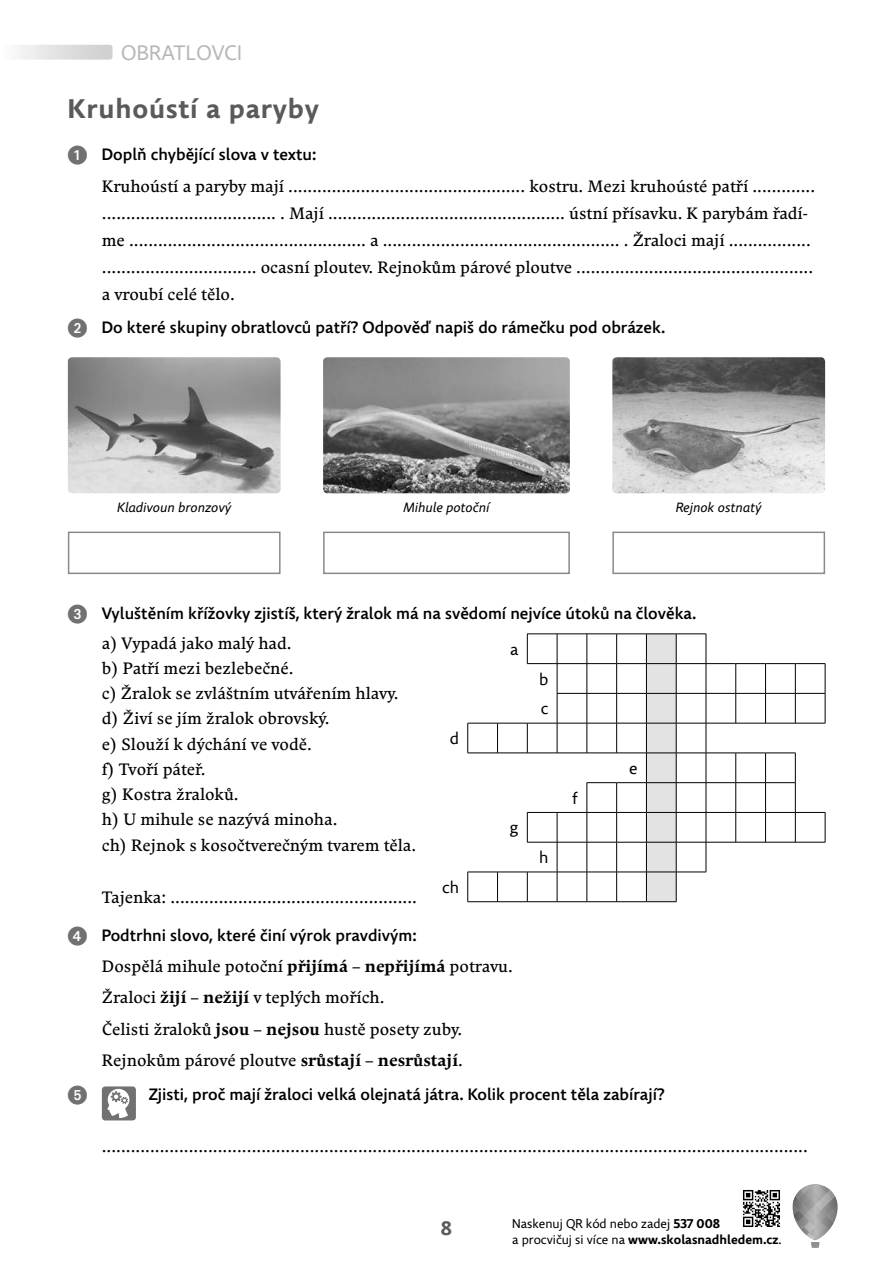
<style>
.page{position:relative;width:893px;height:1263px;background:#fff}
.page>*{position:absolute;margin:0;border:0;box-sizing:border-box;transform-origin:0 0}
.t1{font:700 27px "Comenia Sans";letter-spacing:.03em;color:#5a5a5a}
.t2{font:21px "Comenia Sans";letter-spacing:.02em;color:#b8b8b8}
.t3{font:700 19.5px "Comenia Sans";color:#5a5a5a}
.t4{font:16.5px/25.2px "Comenia Serif";color:#000}
.t5{font:500 16.5px "Comenia Sans";color:#000}
.t6{font:16.5px/29.5px "Comenia Sans";color:#000}
.t7{font:italic 13.5px "Comenia Sans";color:#000}
.t8{font:12.75px/15.8px "Comenia Sans";color:#000}
.s1{color:#717171}
.s2{font-weight:700}
</style>
<div class="page">
<svg style="left:0;top:45px;width:112px;height:15px"></svg>
<svg style="left:792px;top:1184px;width:45px;height:64px"></svg>
<svg style="left:67px;top:531px;width:758px;height:44px"></svg>
<img style="left:68px;top:357px;width:212px;height:136px;border-radius:4px">
<img style="left:323px;top:357px;width:247px;height:136px;border-radius:4px">
<img style="left:612px;top:357px;width:213px;height:136px;border-radius:4px">
<hr style="left:676px;top:634px;width:30px;height:1px;background:#000">
<hr style="left:705px;top:723px;width:1px;height:30px;background:#000">
<hr style="left:676px;top:842px;width:30px;height:1px;background:#000">
<hr style="left:705px;top:842px;width:1px;height:30px;background:#000">
<hr style="left:676px;top:872px;width:30px;height:1px;background:#000">
<hr style="left:557px;top:634px;width:59px;height:1px;background:#000">
<hr style="left:616px;top:634px;width:30px;height:1px;background:#000">
<hr style="left:557px;top:663px;width:30px;height:1px;background:#000">
<hr style="left:616px;top:663px;width:30px;height:1px;background:#000">
<hr style="left:557px;top:693px;width:30px;height:1px;background:#000">
<hr style="left:616px;top:693px;width:30px;height:1px;background:#000">
<hr style="left:527px;top:634px;width:30px;height:1px;background:#000">
<svg style="left:527px;top:634px;width:1px;height:29px"></svg>
<svg style="left:557px;top:634px;width:1px;height:89px"></svg>
<hr style="left:527px;top:663px;width:30px;height:1px;background:#000">
<hr style="left:676px;top:663px;width:30px;height:1px;background:#000">
<hr style="left:735px;top:663px;width:30px;height:1px;background:#000">
<hr style="left:765px;top:663px;width:30px;height:1px;background:#000">
<hr style="left:795px;top:663px;width:30px;height:1px;background:#000">
<hr style="left:676px;top:693px;width:30px;height:1px;background:#000">
<hr style="left:735px;top:693px;width:30px;height:1px;background:#000">
<svg style="left:705px;top:634px;width:31px;height:89px"></svg>
<hr style="left:765px;top:693px;width:30px;height:1px;background:#000">
<svg style="left:765px;top:664px;width:1px;height:59px"></svg>
<hr style="left:795px;top:693px;width:30px;height:1px;background:#000">
<svg style="left:795px;top:664px;width:1px;height:59px"></svg>
<svg style="left:824px;top:664px;width:1px;height:59px"></svg>
<hr style="left:676px;top:723px;width:149px;height:1px;background:#000">
<hr style="left:467px;top:723px;width:30px;height:1px;background:#000">
<hr style="left:467px;top:723px;width:1px;height:30px;background:#000">
<hr style="left:497px;top:723px;width:30px;height:1px;background:#000">
<hr style="left:497px;top:723px;width:1px;height:30px;background:#000">
<hr style="left:527px;top:723px;width:30px;height:1px;background:#000">
<hr style="left:527px;top:723px;width:1px;height:30px;background:#000">
<hr style="left:557px;top:723px;width:30px;height:1px;background:#000">
<hr style="left:557px;top:723px;width:1px;height:30px;background:#000">
<svg style="left:586px;top:634px;width:31px;height:90px"></svg>
<hr style="left:586px;top:723px;width:1px;height:30px;background:#000">
<hr style="left:616px;top:723px;width:30px;height:1px;background:#000">
<hr style="left:616px;top:723px;width:1px;height:30px;background:#000">
<hr style="left:467px;top:753px;width:179px;height:1px;background:#000">
<hr style="left:676px;top:753px;width:30px;height:1px;background:#000">
<hr style="left:735px;top:753px;width:30px;height:1px;background:#000">
<hr style="left:765px;top:753px;width:30px;height:1px;background:#000">
<hr style="left:676px;top:782px;width:30px;height:1px;background:#000">
<hr style="left:735px;top:782px;width:30px;height:1px;background:#000">
<hr style="left:765px;top:782px;width:30px;height:1px;background:#000">
<hr style="left:676px;top:812px;width:30px;height:1px;background:#000">
<hr style="left:586px;top:782px;width:30px;height:1px;background:#000">
<hr style="left:616px;top:782px;width:30px;height:1px;background:#000">
<hr style="left:527px;top:812px;width:30px;height:1px;background:#000">
<svg style="left:527px;top:813px;width:1px;height:29px"></svg>
<hr style="left:557px;top:812px;width:30px;height:1px;background:#000">
<svg style="left:557px;top:813px;width:1px;height:29px"></svg>
<hr style="left:616px;top:812px;width:30px;height:1px;background:#000">
<svg style="left:646px;top:634px;width:31px;height:268px"></svg>
<hr style="left:527px;top:842px;width:30px;height:1px;background:#000">
<hr style="left:735px;top:812px;width:30px;height:1px;background:#000">
<svg style="left:705px;top:753px;width:31px;height:89px"></svg>
<hr style="left:765px;top:812px;width:30px;height:1px;background:#000">
<svg style="left:765px;top:753px;width:1px;height:89px"></svg>
<hr style="left:795px;top:812px;width:30px;height:1px;background:#000">
<svg style="left:795px;top:753px;width:1px;height:89px"></svg>
<svg style="left:824px;top:813px;width:1px;height:29px"></svg>
<hr style="left:706px;top:842px;width:119px;height:1px;background:#000">
<hr style="left:557px;top:842px;width:30px;height:1px;background:#000">
<hr style="left:557px;top:842px;width:1px;height:30px;background:#000">
<svg style="left:586px;top:783px;width:31px;height:60px"></svg>
<hr style="left:586px;top:842px;width:1px;height:30px;background:#000">
<hr style="left:616px;top:842px;width:30px;height:1px;background:#000">
<hr style="left:616px;top:842px;width:1px;height:30px;background:#000">
<hr style="left:646px;top:842px;width:1px;height:30px;background:#000">
<hr style="left:467px;top:872px;width:30px;height:1px;background:#000">
<hr style="left:467px;top:872px;width:1px;height:30px;background:#000">
<hr style="left:497px;top:872px;width:30px;height:1px;background:#000">
<hr style="left:497px;top:872px;width:1px;height:30px;background:#000">
<hr style="left:527px;top:872px;width:30px;height:1px;background:#000">
<hr style="left:527px;top:872px;width:1px;height:30px;background:#000">
<hr style="left:557px;top:872px;width:30px;height:1px;background:#000">
<hr style="left:557px;top:872px;width:1px;height:30px;background:#000">
<svg style="left:587px;top:872px;width:29px;height:1px"></svg>
<hr style="left:586px;top:872px;width:1px;height:30px;background:#000">
<hr style="left:616px;top:872px;width:30px;height:1px;background:#000">
<hr style="left:616px;top:872px;width:1px;height:30px;background:#000">
<hr style="left:646px;top:872px;width:1px;height:30px;background:#000">
<hr style="left:467px;top:901px;width:179px;height:1px;background:#000">
<div style="left:102px;top:1086px;width:34px;height:34px;background:#717171;border-radius:3px"></div>
<svg style="left:107px;top:1089px;width:22px;height:29px"></svg>
<img style="left:743px;top:1190px;width:37px;height:37px">
<p class="t2" style="left:121px;top:44px;width:122px">OBRATLOVCI</p>
<h1 class="t1" style="left:68px;top:93px;width:252px">Kruhoústí a paryby</h1>
<p class="t5" style="left:68px;top:148px;width:250px"><span class="s1">➊</span> Doplň chybějící slova v textu:</p>
<p class="t4" style="left:102px;top:173px;width:715px;line-height:27px">Kruhoústí a paryby mají ................................................. kostru. Mezi kruhoústé patří ............. .................................... . Mají ................................................. ústní přísavku. K parybám řadí&shy;me ................................................. a ................................................. . Žraloci mají ................. ................................ ocasní ploutev. Rejnokům párové ploutve ................................................. a vroubí celé tělo.</p>
<p class="t5" style="left:68px;top:321px;width:599px"><span class="s1">➋</span> Do které skupiny obratlovců patří? Odpověď napiš do rámečku pod obrázek.</p>
<p class="t7" style="left:117px;top:502px;width:116px">Kladivoun bronzový</p>
<p class="t7" style="left:403px;top:502px;width:87px">Mihule potoční</p>
<p class="t7" style="left:676px;top:502px;width:87px">Rejnok ostnatý</p>
<p class="t5" style="left:68px;top:607px;width:630px"><span class="s1">➌</span> Vyluštěním křížovky zjistíš, který žralok má na svědomí nejvíce útoků na člověka.</p>
<p class="t4" style="left:102px;top:631px;width:316px">a) Vypadá jako malý had.<br>b) Patří mezi bezlebečné.<br>c) Žralok se zvláštním utvářením hlavy. d) Živí se jím žralok obrovský.<br>e) Slouží k dýchání ve vodě.<br>f) Tvoří páteř.<br>g) Kostra žraloků.<br>h) U mihule se nazývá minoha.<br>ch) Rejnok s kosočtverečným tvarem těla.</p>
<p class="t4" style="left:102px;top:886px;width:316px">Tajenka: ...................................................</p>
<p class="t5" style="left:68px;top:929px;width:350px"><span class="s1">➍</span> Podtrhni slovo, které činí výrok pravdivým:</p>
<p class="t4" style="left:102px;top:952px;width:412px;line-height:31.2px">Dospělá mihule potoční <span class="s2">přijímá</span> – <span class="s2">nepřijímá</span> potravu.<br>Žraloci <span class="s2">žijí</span> – <span class="s2">nežijí</span> v teplých mořích.<br>Čelisti žraloků <span class="s2">jsou</span> – <span class="s2">nejsou</span> hustě posety zuby.<br>Rejnokům párové ploutve <span class="s2">srůstají</span> – <span class="s2">nesrůstají</span>.</p>
<p class="t5" style="left:149px;top:1087px;width:517px">Zjisti, proč mají žraloci velká olejnatá játra. Kolik procent těla zabírají?</p>
<p class="t6" style="left:510px;top:635px;width:10px">a</p>
<p class="t6" style="left:539px;top:665px;width:11px">b c</p>
<p class="t6" style="left:450px;top:725px;width:11px">d</p>
<p class="t6" style="left:629px;top:754px;width:10px">e</p>
<p class="t6" style="left:572px;top:784px;width:7px">f</p>
<p class="t6" style="left:510px;top:814px;width:10px">g</p>
<p class="t6" style="left:539px;top:844px;width:11px">h</p>
<p class="t6" style="left:442px;top:874px;width:18px">ch</p>
<p class="t4" style="left:102px;top:1135px;width:707px">..................................................................................................................................................</p>
<p class="t3" style="left:441px;top:1217px;width:13px">8</p>
<p class="t8" style="left:512px;top:1216px;width:271px">Naskenuj QR kód nebo zadej <span class="s2">537 008<br></span>a procvičuj si více na <span class="s2">www.skolasnadhledem.cz</span>.</p>
</div>
